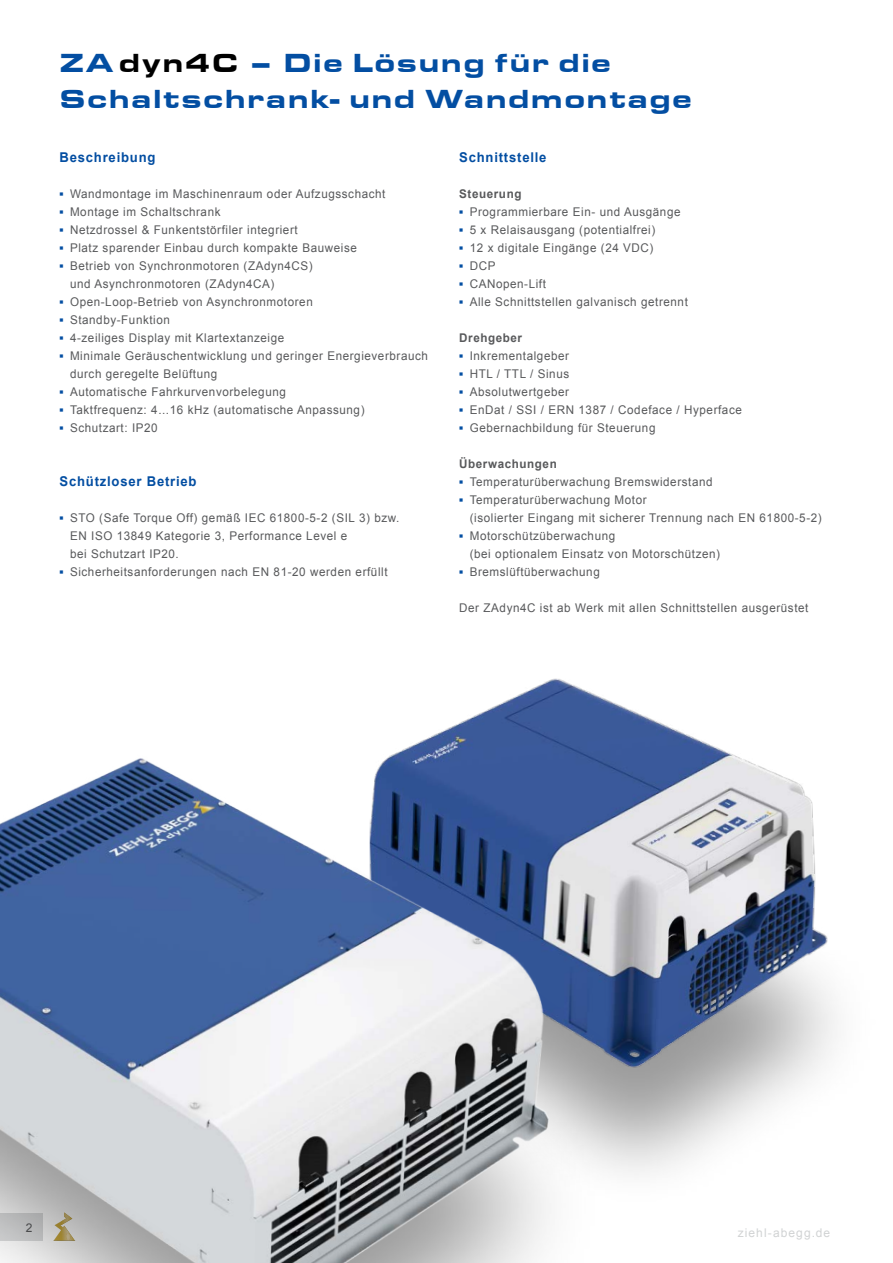
<style>
.page{position:relative;width:893px;height:1263px;background:#fff}
.page>*{position:absolute;margin:0;border:0;box-sizing:border-box;transform-origin:0 0}
.t1{font:900 27px/36px "Eurostile Ext";letter-spacing:.05em;color:#034ea2}
.t2{font:700 13.5px "Arial";letter-spacing:.06em;color:#034ea2}
.t3{font:12px/18px "Arial";letter-spacing:.05em;color:#58595b}
.t4{font:700 12px "Arial";letter-spacing:.05em;color:#58595b}
.t5{font:12px "Arial";letter-spacing:.085em;color:#d1d3d4}
.s1{color:#000}
.s2{font-weight:700;color:#034ea2}
</style>
<div class="page">
<div style="left:287px;top:787px;width:599px;height:425px;background:#000;opacity:.4"></div>
<img style="left:409px;top:678px;width:427px;height:412px">
<div style="left:0;top:881px;width:610px;height:382px;background:#000;opacity:.4"></div>
<img style="left:0;top:747px;width:571px;height:516px">
<h1 class="t1" style="left:60px;top:43px;width:634px">ZA <span class="s1">dyn4C</span> – Die Lösung für die<br>Schaltschrank- und Wandmontage</h1>
<p class="t2" style="left:60px;top:148px;width:97px">Beschreibung</p>
<p class="t3" style="left:60px;top:185px;width:327px"><span class="s2">▪</span> Wandmontage im Maschinenraum oder Aufzugsschacht</p>
<p class="t3" style="left:60px;top:203px;width:163px"><span class="s2">▪</span> Montage im Schaltschrank</p>
<p class="t3" style="left:60px;top:221px;width:240px"><span class="s2">▪</span> Netzdrossel &amp; Funkentstörfiler integriert</p>
<p class="t3" style="left:60px;top:239px;width:299px"><span class="s2">▪</span> Platz sparender Einbau durch kompakte Bauweise</p>
<p class="t3" style="left:70px;top:257px;width:244px;text-indent:-10px"><span class="s2">▪</span> Betrieb von Synchronmotoren (ZAdyn4CS) und Asynchronmotoren (ZAdyn4CA)</p>
<p class="t3" style="left:60px;top:293px;width:255px"><span class="s2">▪</span> Open-Loop-Betrieb von Asynchronmotoren</p>
<p class="t3" style="left:60px;top:311px;width:112px"><span class="s2">▪</span> Standby-Funktion</p>
<p class="t3" style="left:60px;top:329px;width:226px"><span class="s2">▪</span> 4-zeiliges Display mit Klartextanzeige</p>
<p class="t3" style="left:70px;top:347px;width:359px;text-indent:-10px"><span class="s2">▪</span> Minimale Geräuschentwicklung und geringer Energieverbrauch durch geregelte Belüftung</p>
<p class="t3" style="left:60px;top:383px;width:228px"><span class="s2">▪</span> Automatische Fahrkurvenvorbelegung</p>
<p class="t3" style="left:60px;top:401px;width:306px"><span class="s2">▪</span> Taktfrequenz: 4...16 kHz (automatische Anpassung)</p>
<p class="t3" style="left:60px;top:419px;width:100px"><span class="s2">▪</span> Schutzart: IP20</p>
<p class="t2" style="left:60px;top:472px;width:139px">Schützloser Betrieb</p>
<p class="t3" style="left:70px;top:509px;width:331px;text-indent:-10px"><span class="s2">▪</span> STO (Safe Torque Off) gemäß IEC 61800-5-2 (SIL 3) bzw.<br>EN ISO 13849 Kategorie 3, Performance Level e<br>bei Schutzart IP20.</p>
<p class="t3" style="left:60px;top:563px;width:330px"><span class="s2">▪</span> Sicherheitsanforderungen nach EN 81-20 werden erfüllt</p>
<p class="t2" style="left:459px;top:148px;width:89px">Schnittstelle</p>
<p class="t4" style="left:459px;top:186px;width:64px">Steuerung</p>
<p class="t3" style="left:459px;top:203px;width:223px"><span class="s2">▪</span> Programmierbare Ein- und Ausgänge</p>
<p class="t3" style="left:459px;top:221px;width:198px"><span class="s2">▪</span> 5 x Relaisausgang (potentialfrei)</p>
<p class="t3" style="left:459px;top:239px;width:196px"><span class="s2">▪</span> 12 x digitale Eingänge (24 VDC)</p>
<p class="t3" style="left:459px;top:257px;width:38px"><span class="s2">▪</span> DCP</p>
<p class="t3" style="left:459px;top:275px;width:88px"><span class="s2">▪</span> CANopen-Lift</p>
<p class="t3" style="left:459px;top:293px;width:230px"><span class="s2">▪</span> Alle Schnittstellen galvanisch getrennt</p>
<p class="t4" style="left:459px;top:330px;width:64px">Drehgeber</p>
<p class="t3" style="left:459px;top:347px;width:111px"><span class="s2">▪</span> Inkrementalgeber</p>
<p class="t3" style="left:459px;top:365px;width:111px"><span class="s2">▪</span> HTL / TTL / Sinus</p>
<p class="t3" style="left:459px;top:383px;width:111px"><span class="s2">▪</span> Absolutwertgeber</p>
<p class="t3" style="left:459px;top:401px;width:284px"><span class="s2">▪</span> EnDat / SSI / ERN 1387 / Codeface / Hyperface</p>
<p class="t3" style="left:459px;top:419px;width:198px"><span class="s2">▪</span> Gebernachbildung für Steuerung</p>
<p class="t4" style="left:459px;top:456px;width:99px">Überwachungen</p>
<p class="t3" style="left:459px;top:473px;width:255px"><span class="s2">▪</span> Temperaturüberwachung Bremswiderstand</p>
<p class="t3" style="left:470px;top:491px;width:353px;text-indent:-10px"><span class="s2">▪</span> Temperaturüberwachung Motor<br>(isolierter Eingang mit sicherer Trennung nach EN 61800-5-2)</p>
<p class="t3" style="left:470px;top:527px;width:252px;text-indent:-10px"><span class="s2">▪</span> Motorschützüberwachung<br>(bei optionalem Einsatz von Motorschützen)</p>
<p class="t3" style="left:459px;top:563px;width:142px"><span class="s2">▪</span> Bremslüftüberwachung</p>
<p class="t3" style="left:459px;top:599px;width:351px">Der ZAdyn4C ist ab Werk mit allen Schnittstellen ausgerüstet</p>
<p class="t3" style="left:26px;top:1218px;width:8px">2</p>
<p class="t5" style="left:738px;top:1225px;width:94px">ziehl-abegg.de</p>
</div>
